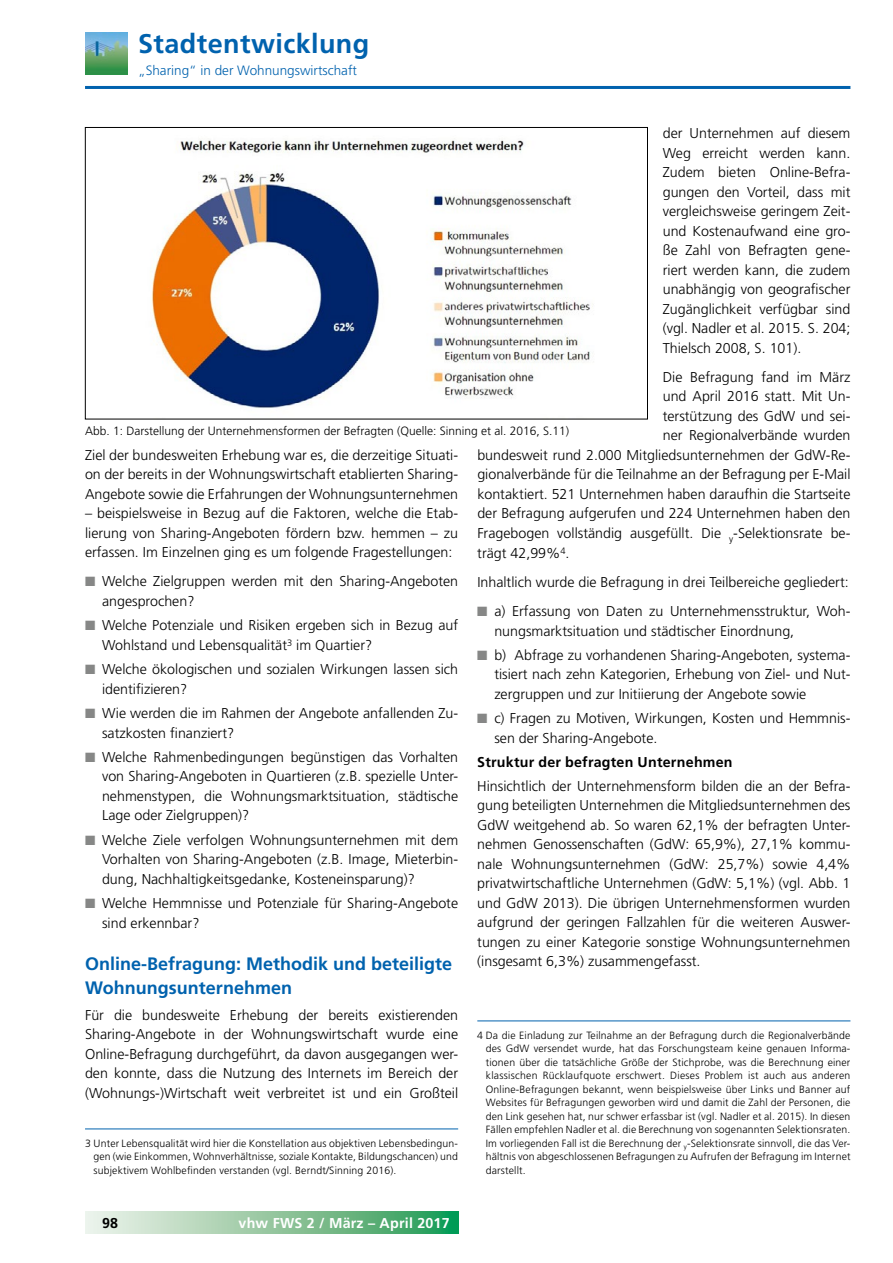
<style>
.page{position:relative;width:893px;height:1263px;background:#fff}
.page>*{position:absolute;margin:0;border:0;box-sizing:border-box;transform-origin:0 0}
.t1{font:700 27px "Frutiger LT";letter-spacing:.015em;color:#0062ae}
.t2{font:700 18px/24px "Frutiger LT";color:#0062ae}
.t3{font:300 14.25px/19.5px "Frutiger LT Std";color:#000;text-align:justify}
.t4{font:700 14.25px "Frutiger LT";letter-spacing:.015em;color:#000}
.t5{font:700 14.25px "Frutiger LT";letter-spacing:.015em;color:#fff}
.t6{font:300 13.5px "Frutiger LT Std";color:#0062ae}
.t7{font:300 12px "Frutiger CE";color:#000}
.t8{font:300 10.5px/13.5px "Frutiger LT Std";letter-spacing:.015em;color:#000;text-align:justify}
.s1{color:#868786}
</style>
<div class="page">
<hr style="left:85px;top:86px;width:765px;height:3px;background:#0062ae">
<svg style="left:85px;top:1212px;width:373px;height:21px;background:#8dc69f"></svg>
<img style="left:85px;top:32px;width:42px;height:43px">
<hr style="left:85px;top:1129px;width:373px;height:1px;background:#0062ae">
<hr style="left:477px;top:1021px;width:373px;height:1px;background:#0062ae">
<img style="left:151px;top:140px;width:442px;height:268px">
<div style="left:85px;top:127px;width:563px;height:292px;border:1px solid #000"></div>
<h1 class="t1" style="left:138px;top:28px;width:233px">Stadtentwicklung</h1>
<p class="t6" style="left:138px;top:62px;width:220px">„Sharing“ in der Wohnungswirtschaft</p>
<p class="t3" style="left:663px;top:124px;width:189px">der Unternehmen auf diesem Weg erreicht werden kann.<br>Zudem bieten Online-Befra&shy;gungen den Vorteil, dass mit vergleichsweise geringem Zeit&shy;und Kostenaufwand eine gro&shy;ße Zahl von Befragten gene&shy;riert werden kann, die zudem unabhängig von geografischer Zugänglichkeit verfügbar sind (vgl. Nadler et al. 2015. S. 204; Thielsch 2008, S. 101).</p>
<p class="t3" style="left:663px;top:367px;width:189px">Die Befragung fand im März</p>
<p class="t3" style="left:663px;top:387px;width:189px">und April 2016 statt. Mit Un-</p>
<p class="t3" style="left:663px;top:406px;width:189px">terstützung des GdW und sei-</p>
<p class="t3" style="left:663px;top:426px;width:189px">ner Regionalverbände wurden</p>
<p class="t3" style="left:477px;top:445px;width:375px">bundesweit rund 2.000 Mitgliedsunternehmen der GdW-Re-</p>
<p class="t3" style="left:477px;top:465px;width:375px">gionalverbände für die Teilnahme an der Befragung per E-Mail</p>
<p class="t3" style="left:477px;top:484px;width:375px">kontaktiert. 521 Unternehmen haben daraufhin die Startseite</p>
<p class="t3" style="left:477px;top:504px;width:375px">der Befragung aufgerufen und 224 Unternehmen haben den</p>
<p class="t3" style="left:477px;top:523px;width:375px">Fragebogen vollständig ausgefüllt. Die <sub>y</sub>-Selektionsrate be-</p>
<p class="t3" style="left:477px;top:543px;width:94px">trägt 42,99%<sup>4</sup>.</p>
<p class="t3" style="left:477px;top:572px;width:373px">Inhaltlich wurde die Befragung in drei Teilbereiche gegliedert:</p>
<p class="t3" style="left:494px;top:602px;width:358px;text-indent:-17px"><span class="s1">■</span> a) Erfassung von Daten zu Unternehmensstruktur, Woh&shy;nungsmarktsituation und städtischer Einordnung,</p>
<p class="t3" style="left:494px;top:645px;width:358px;text-indent:-17px"><span class="s1">■</span> b) Abfrage zu vorhandenen Sharing-Angeboten, systema&shy;tisiert nach zehn Kategorien, Erhebung von Ziel- und Nut&shy;zergruppen und zur Initiierung der Angebote sowie</p>
<p class="t3" style="left:494px;top:709px;width:358px;text-indent:-17px"><span class="s1">■</span> c) Fragen zu Motiven, Wirkungen, Kosten und Hemmnis&shy;sen der Sharing-Angebote.</p>
<p class="t4" style="left:477px;top:754px;width:257px">Struktur der befragten Unternehmen</p>
<p class="t3" style="left:477px;top:776px;width:375px">Hinsichtlich der Unternehmensform bilden die an der Befra&shy;gung beteiligten Unternehmen die Mitgliedsunternehmen des GdW weitgehend ab. So waren 62,1% der befragten Unter&shy;nehmen Genossenschaften (GdW: 65,9%), 27,1% kommu&shy;nale Wohnungsunternehmen (GdW: 25,7%) sowie 4,4% privatwirtschaftliche Unternehmen (GdW: 5,1%) (vgl. Abb. 1 und GdW 2013). Die übrigen Unternehmensformen wurden aufgrund der geringen Fallzahlen für die weiteren Auswer&shy;tungen zu einer Kategorie sonstige Wohnungsunternehmen (insgesamt 6,3%) zusammengefasst.</p>
<p class="t7" style="left:85px;top:424px;width:486px">Abb. 1: Darstellung der Unternehmensformen der Befragten (Quelle: Sinning et al. 2016, S.11)</p>
<p class="t3" style="left:85px;top:445px;width:375px">Ziel der bundesweiten Erhebung war es, die derzeitige Situati&shy;on der bereits in der Wohnungswirtschaft etablierten Sharing-Angebote sowie die Erfahrungen der Wohnungsunternehmen</p>
<p class="t3" style="left:85px;top:504px;width:375px">– beispielsweise in Bezug auf die Faktoren, welche die Etab&shy;lierung von Sharing-Angeboten fördern bzw. hemmen – zu erfassen. Im Einzelnen ging es um folgende Fragestellungen:</p>
<p class="t3" style="left:102px;top:572px;width:358px;text-indent:-17px"><span class="s1">■</span> Welche Zielgruppen werden mit den Sharing-Angeboten angesprochen?</p>
<p class="t3" style="left:102px;top:616px;width:358px;text-indent:-17px"><span class="s1">■</span> Welche Potenziale und Risiken ergeben sich in Bezug auf<br>Wohlstand und Lebensqualität<sup>3</sup> im Quartier?</p>
<p class="t3" style="left:102px;top:660px;width:358px;text-indent:-17px"><span class="s1">■</span> Welche ökologischen und sozialen Wirkungen lassen sich identifizieren?</p>
<p class="t3" style="left:102px;top:704px;width:358px;text-indent:-17px"><span class="s1">■</span> Wie werden die im Rahmen der Angebote anfallenden Zu&shy;satzkosten finanziert?</p>
<p class="t3" style="left:102px;top:747px;width:358px;text-indent:-17px"><span class="s1">■</span> Welche Rahmenbedingungen begünstigen das Vorhalten von Sharing-Angeboten in Quartieren (z.B. spezielle Unter&shy;nehmenstypen, die Wohnungsmarktsituation, städtische Lage oder Zielgruppen)?</p>
<p class="t3" style="left:102px;top:830px;width:358px;text-indent:-17px"><span class="s1">■</span> Welche Ziele verfolgen Wohnungsunternehmen mit dem Vorhalten von Sharing-Angeboten (z.B. Image, Mieterbin&shy;dung, Nachhaltigkeitsgedanke, Kosteneinsparung)?</p>
<p class="t3" style="left:102px;top:894px;width:358px;text-indent:-17px"><span class="s1">■</span> Welche Hemmnisse und Potenziale für Sharing-Angebote sind erkennbar?</p>
<p class="t2" style="left:85px;top:951px;width:369px">Online-Befragung: Methodik und beteiligte<br>Wohnungsunternehmen</p>
<p class="t3" style="left:85px;top:1005px;width:375px">Für die bundesweite Erhebung der bereits existierenden Sharing-Angebote in der Wohnungswirtschaft wurde eine Online-Befragung durchgeführt, da davon ausgegangen wer&shy;den konnte, dass die Nutzung des Internets im Bereich der (Wohnungs-)Wirtschaft weit verbreitet ist und ein Großteil</p>
<p class="t8" style="left:94px;top:1136px;width:366px;text-indent:-9px">3 Unter Lebensqualität wird hier die Konstellation aus objektiven Lebensbedingun&shy;gen (wie Einkommen, Wohnverhältnisse, soziale Kontakte, Bildungschancen) und subjektivem Wohlbefinden verstanden (vgl. Berndt/Sinning 2016).</p>
<p class="t8" style="left:486px;top:1028px;width:366px;text-indent:-9px">4 Da die Einladung zur Teilnahme an der Befragung durch die Regionalverbände des GdW versendet wurde, hat das Forschungsteam keine genauen Informa&shy;tionen über die tatsächliche Größe der Stichprobe, was die Berechnung einer klassischen Rücklaufquote erschwert. Dieses Problem ist auch aus anderen Online-Befragungen bekannt, wenn beispielsweise über Links und Banner auf Websites für Befragungen geworben wird und damit die Zahl der Personen, die den Link gesehen hat, nur schwer erfassbar ist (vgl. Nadler et al. 2015). In diesen Fällen empfehlen Nadler et al. die Berechnung von sogenannten Selektionsraten.<br>Im vorliegenden Fall ist die Berechnung der <sub>y</sub>-Selektionsrate sinnvoll, die das Ver&shy;hältnis von abgeschlossenen Befragungen zu Aufrufen der Befragung im Internet darstellt.</p>
<p class="t4" style="left:102px;top:1214px;width:18px">98</p>
<p class="t5" style="left:239px;top:1214px;width:213px">vhw FWS 2 / März – April 2017</p>
</div>
